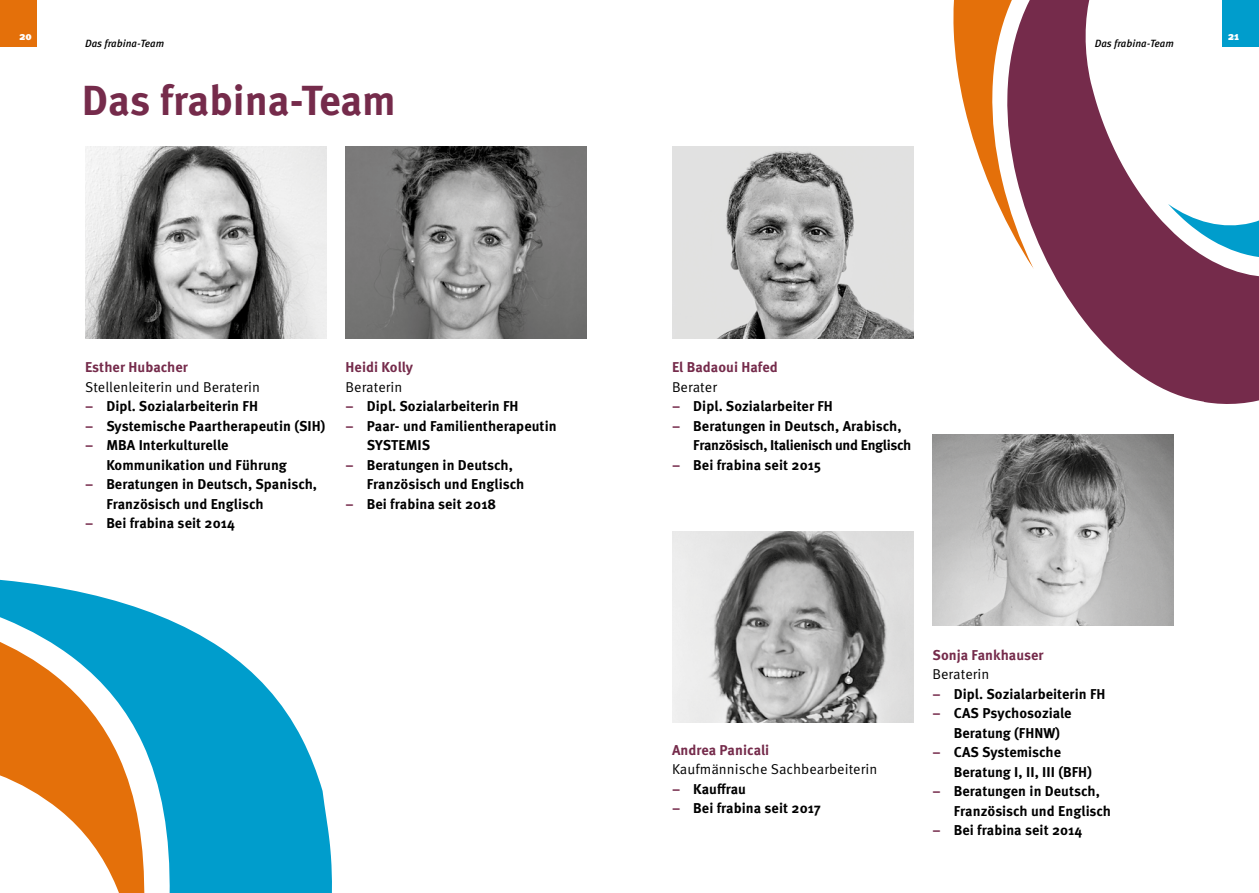
<style>
.page{position:relative;width:1259px;height:893px;background:#fff}
.page>*{position:absolute;margin:0;border:0;box-sizing:border-box;transform-origin:0 0}
.t1{font:700 42px "Meta Pro";letter-spacing:-.005em;color:#752b4b}
.t2{font:700 14.25px/19.5px "Meta Pro";letter-spacing:.005em;color:#000}
.t3{font:14.25px "Meta Pro";letter-spacing:.005em;color:#000}
.t4{font:700 14.25px "Meta Pro";letter-spacing:.005em;color:#752b4b}
.t5{font:700 14.25px/19.5px "Meta Pro";letter-spacing:-.02em;color:#000}
.t6{font:900 11.25px "Meta Pro";color:#fff}
.t7{font:italic 500 10.5px "Meta Pro";color:#000}
.s1{color:#752b4b}
</style>
<div class="page">
<svg style="left:0;top:579px;width:332px;height:314px"></svg>
<svg style="left:0;top:600px;width:331px;height:293px"></svg>
<svg style="left:953px;top:0;width:53px;height:221px;fill:#e4700a"></svg>
<svg style="left:1006px;top:0;width:253px;height:404px"></svg>
<div style="left:0;top:0;width:36px;height:47px;background:#e4700a"></div>
<div style="left:1222px;top:0;width:37px;height:47px;background:#009dcc"></div>
<img style="left:85px;top:147px;width:241px;height:191px">
<img style="left:345px;top:147px;width:242px;height:191px">
<img style="left:932px;top:434px;width:242px;height:192px">
<img style="left:672px;top:147px;width:241px;height:191px">
<img style="left:672px;top:531px;width:241px;height:192px">
<p class="t6" style="left:19px;top:29px;width:14px">20</p>
<p class="t6" style="left:1227px;top:29px;width:13px">21</p>
<p class="t7" style="left:85px;top:37px;width:81px">Das frabina-Team</p>
<p class="t7" style="left:1094px;top:37px;width:81px">Das frabina-Team</p>
<h1 class="t1" style="left:82px;top:73px;width:316px">Das frabina-Team</h1>
<p class="t4" style="left:85px;top:358px;width:104px">Esther Hubacher</p>
<p class="t3" style="left:85px;top:378px;width:176px">Stellenleiterin und Beraterin</p>
<p class="t2" style="left:85px;top:397px;width:174px"><span class="s1">–</span> Dipl. Sozialarbeiterin FH</p>
<p class="t2" style="left:85px;top:416px;width:242px"><span class="s1">–</span> Systemische Paartherapeutin (SIH)</p>
<p class="t2" style="left:106px;top:436px;width:182px;text-indent:-21px"><span class="s1">–</span> MBA Interkulturelle<br>Kommunikation und Führung</p>
<p class="t2" style="left:106px;top:475px;width:212px;text-indent:-21px"><span class="s1">–</span> Beratungen in Deutsch, Spanisch,<br>Französisch und Englisch</p>
<p class="t2" style="left:85px;top:514px;width:151px"><span class="s1">–</span> Bei frabina seit 2014</p>
<p class="t4" style="left:345px;top:358px;width:69px">Heidi Kolly</p>
<p class="t3" style="left:345px;top:378px;width:58px">Beraterin</p>
<p class="t2" style="left:345px;top:397px;width:174px"><span class="s1">–</span> Dipl. Sozialarbeiterin FH</p>
<p class="t2" style="left:367px;top:416px;width:191px;text-indent:-21px"><span class="s1">–</span> Paar- und Familientherapeutin<br>SYSTEMIS</p>
<p class="t2" style="left:367px;top:455px;width:159px;text-indent:-21px"><span class="s1">–</span> Beratungen in Deutsch,<br>Französisch und Englisch</p>
<p class="t2" style="left:345px;top:494px;width:152px"><span class="s1">–</span> Bei frabina seit 2018</p>
<p class="t4" style="left:672px;top:358px;width:107px">El Badaoui Hafed</p>
<p class="t3" style="left:672px;top:378px;width:46px">Berater</p>
<p class="t2" style="left:672px;top:397px;width:162px"><span class="s1">–</span> Dipl. Sozialarbeiter FH</p>
<p class="t5" style="left:693px;top:416px;width:219px;text-indent:-21px"><span class="s1">–</span> Beratungen in Deutsch, Arabisch,<br>Französisch, Italienisch und Englisch</p>
<p class="t2" style="left:672px;top:455px;width:151px"><span class="s1">–</span> Bei frabina seit 2015</p>
<p class="t4" style="left:672px;top:741px;width:99px">Andrea Panicali</p>
<p class="t3" style="left:672px;top:760px;width:207px">Kaufmännische Sachbearbeiterin</p>
<p class="t2" style="left:672px;top:779px;width:75px"><span class="s1">–</span> Kauffrau</p>
<p class="t2" style="left:672px;top:799px;width:150px"><span class="s1">–</span> Bei frabina seit 2017</p>
<p class="t4" style="left:932px;top:646px;width:113px">Sonja Fankhauser</p>
<p class="t3" style="left:932px;top:665px;width:58px">Beraterin</p>
<p class="t2" style="left:932px;top:685px;width:174px"><span class="s1">–</span> Dipl. Sozialarbeiterin FH</p>
<p class="t2" style="left:954px;top:704px;width:119px;text-indent:-21px"><span class="s1">–</span> CAS Psychosoziale<br>Beratung (FHNW)</p>
<p class="t2" style="left:954px;top:743px;width:140px;text-indent:-21px"><span class="s1">–</span> CAS Systemische<br>Beratung I, II, III (BFH)</p>
<p class="t2" style="left:954px;top:782px;width:159px;text-indent:-21px"><span class="s1">–</span> Beratungen in Deutsch,<br>Französisch und Englisch</p>
<p class="t2" style="left:932px;top:821px;width:151px"><span class="s1">–</span> Bei frabina seit 2014</p>
</div>
